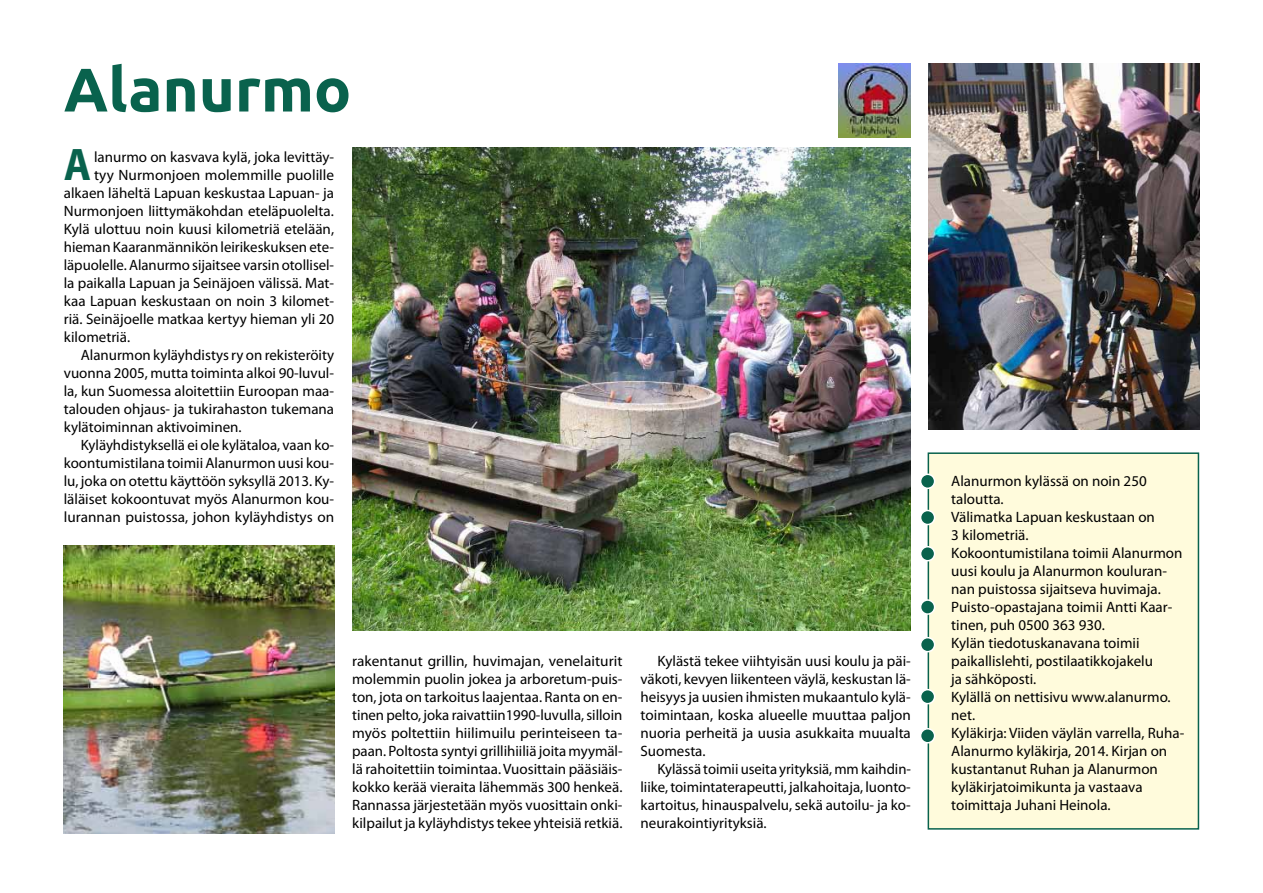
<style>
.page{position:relative;width:1263px;height:893px;background:#fff}
.page>*{position:absolute;margin:0;border:0;box-sizing:border-box;transform-origin:0 0}
.t1{font:700 61.5px "Ubuntu";color:#09624d}
.t2{font:700 45.9px "Myriad Pro";color:#09624d;scale:.91 1}
.t3{font:15px/18px "Myriad Pro";color:#000;text-align:justify}
</style>
<div class="page">
<div style="left:927px;top:452px;width:272px;height:378px;background:#fffbdc;border:2px solid #09624d"></div>
<div style="left:920px;top:474px;width:15px;height:14px;background:#09624d;border-radius:50%"></div>
<div style="left:920px;top:474px;width:15px;height:15px;border:2px solid #fff;border-radius:50%"></div>
<div style="left:920px;top:638px;width:15px;height:14px;background:#09624d;border-radius:50%"></div>
<div style="left:920px;top:637px;width:15px;height:15px;border:2px solid #fff;border-radius:50%"></div>
<div style="left:920px;top:690px;width:15px;height:14px;background:#09624d;border-radius:50%"></div>
<div style="left:920px;top:689px;width:15px;height:15px;border:2px solid #fff;border-radius:50%"></div>
<div style="left:920px;top:600px;width:15px;height:14px;background:#09624d;border-radius:50%"></div>
<div style="left:920px;top:599px;width:15px;height:16px;border:2px solid #fff;border-radius:50%"></div>
<div style="left:920px;top:547px;width:15px;height:14px;background:#09624d;border-radius:50%"></div>
<div style="left:920px;top:546px;width:15px;height:15px;border:2px solid #fff;border-radius:50%"></div>
<div style="left:920px;top:729px;width:15px;height:14px;background:#09624d;border-radius:50%"></div>
<div style="left:920px;top:728px;width:15px;height:15px;border:2px solid #fff;border-radius:50%"></div>
<div style="left:920px;top:510px;width:15px;height:14px;background:#09624d;border-radius:50%"></div>
<div style="left:920px;top:510px;width:15px;height:15px;border:2px solid #fff;border-radius:50%"></div>
<img style="left:929px;top:64px;width:270px;height:365px">
<img style="left:64px;top:546px;width:270px;height:288px">
<img style="left:352px;top:148px;width:559px;height:482px">
<img style="left:839px;top:64px;width:72px;height:73px">
<h1 class="t1" style="left:64px;top:52px;width:289px">Alanurmo</h1>
<h2 class="t2" style="left:64px;top:135px;width:32px">A</h2>
<p class="t3" style="left:94px;top:148px;width:242px">lanurmo on kasvava kylä, joka levittäy-</p>
<p class="t3" style="left:94px;top:166px;width:242px">tyy Nurmonjoen molemmille puolille</p>
<p class="t3" style="left:64px;top:184px;width:272px">alkaen läheltä Lapuan keskustaa Lapuan- ja</p>
<p class="t3" style="left:64px;top:202px;width:272px">Nurmonjoen liittymäkohdan eteläpuolelta.</p>
<p class="t3" style="left:64px;top:220px;width:272px">Kylä ulottuu noin kuusi kilometriä etelään,</p>
<p class="t3" style="left:64px;top:238px;width:272px">hieman Kaaranmännikön leirikeskuksen ete-</p>
<p class="t3" style="left:64px;top:256px;width:272px">läpuolelle. Alanurmo sijaitsee varsin otollisel-</p>
<p class="t3" style="left:64px;top:274px;width:272px">la paikalla Lapuan ja Seinäjoen välissä. Mat-</p>
<p class="t3" style="left:64px;top:292px;width:272px">kaa Lapuan keskustaan on noin 3 kilomet-</p>
<p class="t3" style="left:64px;top:310px;width:272px">riä. Seinäjoelle matkaa kertyy hieman yli 20</p>
<p class="t3" style="left:64px;top:328px;width:68px">kilometriä.</p>
<p class="t3" style="left:81px;top:346px;width:255px">Alanurmon kyläyhdistys ry on rekisteröity</p>
<p class="t3" style="left:64px;top:364px;width:272px">vuonna 2005, mutta toiminta alkoi 90-luvul-</p>
<p class="t3" style="left:64px;top:382px;width:272px">la, kun Suomessa aloitettiin Euroopan maa-</p>
<p class="t3" style="left:64px;top:400px;width:272px">talouden ohjaus- ja tukirahaston tukemana</p>
<p class="t3" style="left:64px;top:418px;width:179px">kylätoiminnan aktivoiminen.</p>
<p class="t3" style="left:81px;top:436px;width:255px">Kyläyhdistyksellä ei ole kylätaloa, vaan ko-</p>
<p class="t3" style="left:64px;top:454px;width:272px">koontumistilana toimii Alanurmon uusi kou-</p>
<p class="t3" style="left:64px;top:472px;width:272px">lu, joka on otettu käyttöön syksyllä 2013. Ky-</p>
<p class="t3" style="left:64px;top:490px;width:272px">läläiset kokoontuvat myös Alanurmon kou-</p>
<p class="t3" style="left:64px;top:508px;width:272px">lurannan puistossa, johon kyläyhdistys on</p>
<p class="t3" style="left:352px;top:652px;width:272px">rakentanut grillin, huvimajan, venelaiturit molemmin puolin jokea ja arboretum-puis&shy;ton, jota on tarkoitus laajentaa. Ranta on en&shy;tinen pelto, joka raivattiin1990-luvulla, silloin myös poltettiin hiilimuilu perinteiseen ta&shy;paan. Poltosta syntyi grillihiiliä joita myymäl&shy;lä rahoitettiin toimintaa. Vuosittain pääsiäis&shy;kokko kerää vieraita lähemmäs 300 henkeä.<br>Rannassa järjestetään myös vuosittain onki&shy;kilpailut ja kyläyhdistys tekee yhteisiä retkiä.</p>
<p class="t3" style="left:640px;top:652px;width:272px;text-indent:17px">Kylästä tekee viihtyisän uusi koulu ja päi&shy;väkoti, kevyen liikenteen väylä, keskustan lä&shy;heisyys ja uusien ihmisten mukaantulo kylä&shy;toimintaan, koska alueelle muuttaa paljon nuoria perheitä ja uusia asukkaita muualta Suomesta.</p>
<p class="t3" style="left:640px;top:760px;width:272px;text-indent:17px">Kylässä toimii useita yrityksiä, mm kaihdin&shy;liike, toimintaterapeutti, jalkahoitaja, luonto&shy;kartoitus, hinauspalvelu, sekä autoilu- ja ko&shy;neurakointiyrityksiä.</p>
<p class="t3" style="left:951px;top:472px;width:234px;text-align:left">Alanurmon kylässä on noin 250 taloutta.<br>Välimatka Lapuan keskustaan on<br>3 kilometriä.<br>Kokoontumistilana toimii Alanurmon uusi koulu ja Alanurmon kouluran&shy;nan puistossa sijaitseva huvimaja.<br>Puisto-opastajana toimii Antti Kaar&shy;tinen, puh 0500 363 930.<br>Kylän tiedotuskanavana toimii paikallislehti, postilaatikkojakelu<br>ja sähköposti.<br>Kylällä on nettisivu www.alanurmo. net.<br>Kyläkirja: Viiden väylän varrella, Ruha-<br>Alanurmo kyläkirja, 2014. Kirjan on kustantanut Ruhan ja Alanurmon kyläkirjatoimikunta ja vastaava toimittaja Juhani Heinola.</p>
</div>
